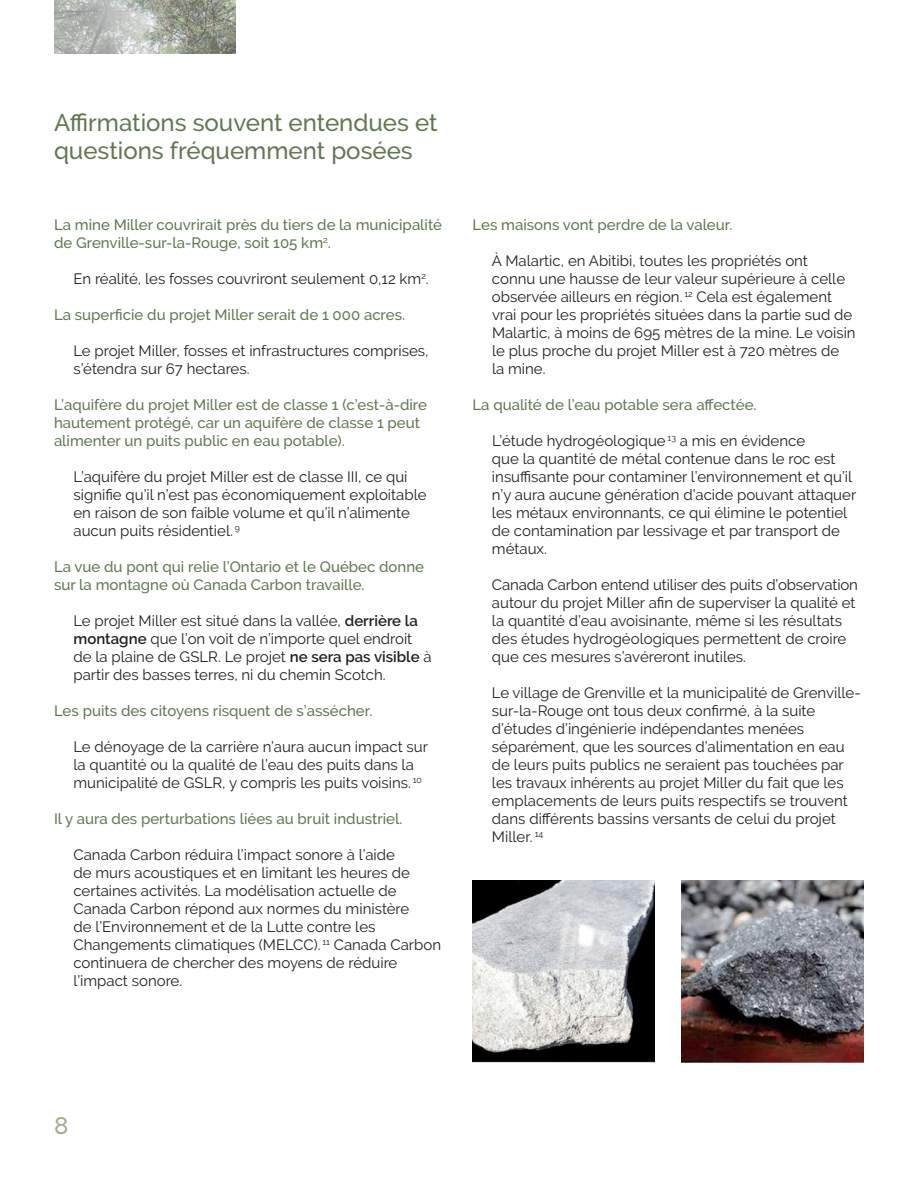
<style>
.page{position:relative;width:918px;height:1188px;background:#fff}
.page>*{position:absolute;margin:0;border:0;box-sizing:border-box;transform-origin:0 0}
.t1{font:500 24px/28.8px "Raleway";color:#617851}
.t2{font:500 24px "Raleway";color:#a3af8b}
.t3{font:15px/18px "Raleway";color:#231f20}
.t4{font:500 15px/18px "Raleway";color:#617851}
.s1{font-weight:600}
</style>
<div class="page">
<img style="left:54px;top:0;width:181px;height:54px">
<img style="left:472px;top:881px;width:183px;height:182px">
<img style="left:682px;top:881px;width:182px;height:182px">
<h1 class="t1" style="left:54px;top:108px;width:385px">Affirmations souvent entendues et questions fréquemment posées</h1>
<p class="t4" style="left:54px;top:216px;width:390px">La mine Miller couvrirait près du tiers de la municipalité de Grenville-sur-la-Rouge, soit 105 km<sup>2</sup>.</p>
<p class="t3" style="left:73px;top:270px;width:357px">En réalité, les fosses couvriront seulement 0,12 km<sup>2</sup>.</p>
<p class="t4" style="left:54px;top:306px;width:353px">La superficie du projet Miller serait de 1 000 acres.</p>
<p class="t3" style="left:74px;top:342px;width:357px">Le projet Miller, fosses et infrastructures comprises, s’étendra sur 67 hectares.</p>
<p class="t4" style="left:54px;top:396px;width:375px">L’aquifère du projet Miller est de classe 1 (c’est-à-dire hautement protégé, car un aquifère de classe 1 peut alimenter un puits public en eau potable).</p>
<p class="t3" style="left:74px;top:468px;width:355px">L’aquifère du projet Miller est de classe III, ce qui signifie qu’il n’est pas économiquement exploitable en raison de son faible volume et qu’il n’alimente aucun puits résidentiel. <sup>9</sup></p>
<p class="t4" style="left:54px;top:558px;width:372px">La vue du pont qui relie l’Ontario et le Québec donne sur la montagne où Canada Carbon travaille.</p>
<p class="t3" style="left:74px;top:612px;width:360px">Le projet Miller est situé dans la vallée, <span class="s1">derrière la montagne</span> que l’on voit de n’importe quel endroit de la plaine de GSLR. Le projet <span class="s1">ne sera pas visible</span> à partir des basses terres, ni du chemin Scotch.</p>
<p class="t4" style="left:54px;top:702px;width:320px">Les puits des citoyens risquent de s’assécher.</p>
<p class="t3" style="left:74px;top:738px;width:356px">Le dénoyage de la carrière n’aura aucun impact sur la quantité ou la qualité de l’eau des puits dans la municipalité de GSLR, y compris les puits voisins. <sup>10</sup></p>
<p class="t4" style="left:54px;top:810px;width:350px">Il y aura des perturbations liées au bruit industriel.</p>
<p class="t3" style="left:73px;top:846px;width:369px">Canada Carbon réduira l’impact sonore à l’aide<br>de murs acoustiques et en limitant les heures de certaines activités. La modélisation actuelle de Canada Carbon répond aux normes du ministère<br>de l’Environnement et de la Lutte contre les Changements climatiques (MELCC). <sup>11</sup> Canada Carbon continuera de chercher des moyens de réduire l’impact sonore.</p>
<p class="t4" style="left:472px;top:216px;width:262px">Les maisons vont perdre de la valeur.</p>
<p class="t3" style="left:492px;top:252px;width:365px">À Malartic, en Abitibi, toutes les propriétés ont<br>connu une hausse de leur valeur supérieure à celle observée ailleurs en région. <sup>12</sup> Cela est également vrai pour les propriétés situées dans la partie sud de Malartic, à moins de 695 mètres de la mine. Le voisin le plus proche du projet Miller est à 720 mètres de<br>la mine.</p>
<p class="t4" style="left:473px;top:396px;width:286px">La qualité de l’eau potable sera affectée.</p>
<p class="t3" style="left:492px;top:432px;width:366px">L’étude hydrogéologique <sup>13</sup> a mis en évidence<br>que la quantité de métal contenue dans le roc est insuffisante pour contaminer l’environnement et qu’il n’y aura aucune génération d’acide pouvant attaquer les métaux environnants, ce qui élimine le potentiel de contamination par lessivage et par transport de métaux.</p>
<p class="t3" style="left:492px;top:576px;width:367px">Canada Carbon entend utiliser des puits d’observation autour du projet Miller afin de superviser la qualité et la quantité d’eau avoisinante, même si les résultats des études hydrogéologiques permettent de croire que ces mesures s’avéreront inutiles.</p>
<p class="t3" style="left:492px;top:684px;width:370px">Le village de Grenville et la municipalité de Grenville&shy;sur-la-Rouge ont tous deux confirmé, à la suite d’études d’ingénierie indépendantes menées séparément, que les sources d’alimentation en eau de leurs puits publics ne seraient pas touchées par les travaux inhérents au projet Miller du fait que les emplacements de leurs puits respectifs se trouvent dans différents bassins versants de celui du projet Miller. <sup>14</sup></p>
<h1 class="t2" style="left:54px;top:1112px;width:16px">8</h1>
</div>
